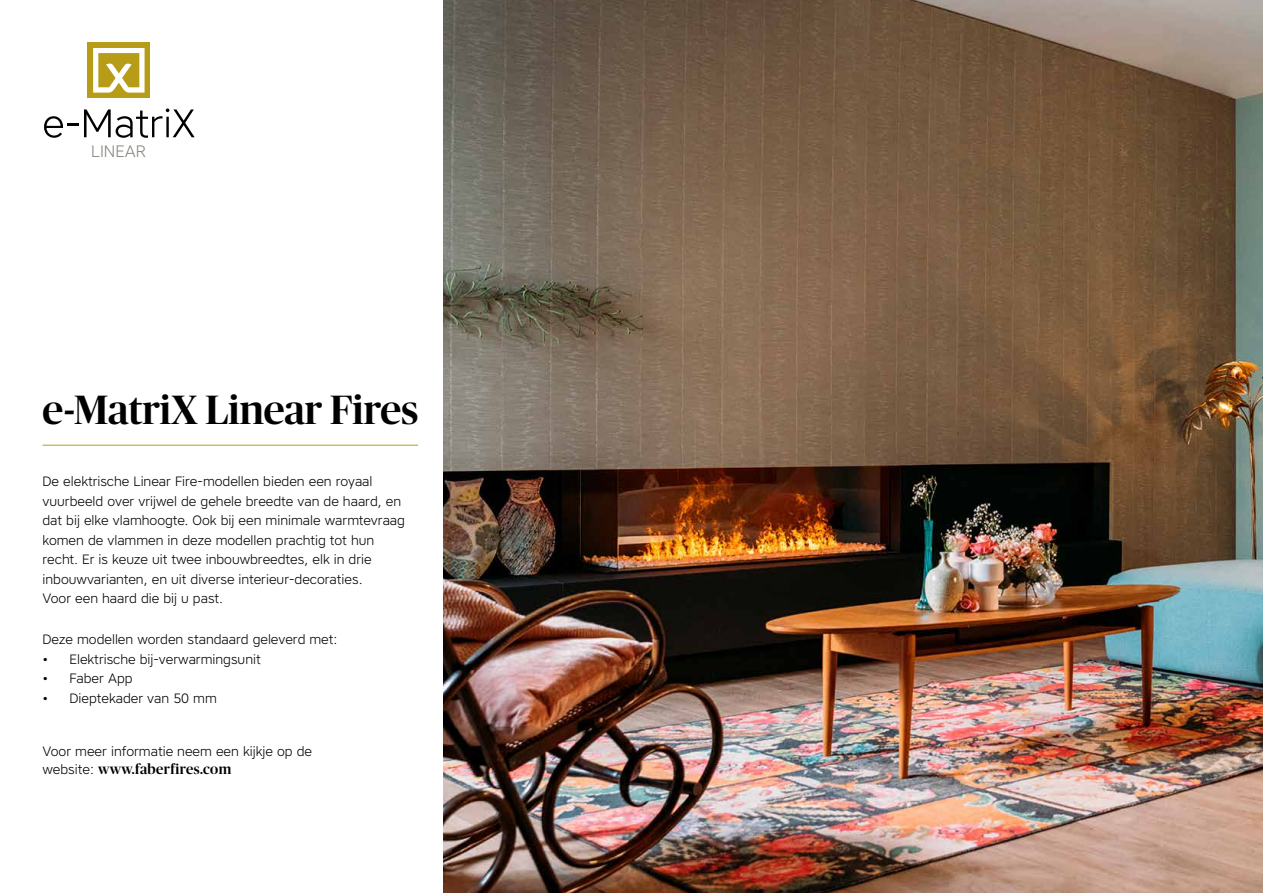
<style>
.page{position:relative;width:1263px;height:893px;background:#fff}
.page>*{position:absolute;margin:0;border:0;box-sizing:border-box;transform-origin:0 0}
.t1{font:500 40.8px "Publico Banner";color:#000}
.t2{font:300 16.5px "Core Sans A35";color:#8a8882}
.t3{font:500 14.25px "Publico Banner";letter-spacing:.03em;color:#000}
.t4{font:300 13.5px/19.5px "Core Sans A35";color:#000}
.s1{font-family:"Core Sans A35";font-weight:300;font-size:13.5px}
</style>
<div class="page">
<img style="left:444px;top:0;width:819px;height:893px">
<svg style="left:44px;top:116px;width:34px;height:22px"></svg>
<svg style="left:84px;top:108px;width:111px;height:30px"></svg>
<div style="left:88px;top:43px;width:62px;height:55px;background:#b79c18"></div>
<svg style="left:93px;top:48px;width:52px;height:45px"></svg>
<hr style="left:43px;top:445px;width:375px;height:1px;background:#b99d15">
<p class="t2" style="left:91px;top:140px;width:56px">LINEAR</p>
<h1 class="t1" style="left:43px;top:381px;width:377px">e-MatriX Linear Fires</h1>
<p class="t4" style="left:43px;top:472px;width:364px">De elektrische Linear Fire-modellen bieden een royaal vuurbeeld over vrijwel de gehele breedte van de haard, en dat bij elke vlamhoogte. Ook bij een minimale warmtevraag komen de vlammen in deze modellen prachtig tot hun recht. Er is keuze uit twee inbouwbreedtes, elk in drie inbouwvarianten, en uit diverse interieur-decoraties.<br>Voor een haard die bij u past.</p>
<p class="t4" style="left:43px;top:629px;width:296px">Deze modellen worden standaard geleverd met:</p>
<p class="t4" style="left:43px;top:649px;width:220px">• Elektrische bij-verwarmingsunit</p>
<p class="t4" style="left:43px;top:668px;width:92px">• Faber App</p>
<p class="t4" style="left:43px;top:688px;width:176px">• Dieptekader van 50 mm</p>
<p class="t4" style="left:43px;top:741px;width:271px">Voor meer informatie neem een kijkje op de</p>
<p class="t3" style="left:43px;top:759px;width:190px"><span class="s1">website:</span> www.faberfires.com</p>
</div>
